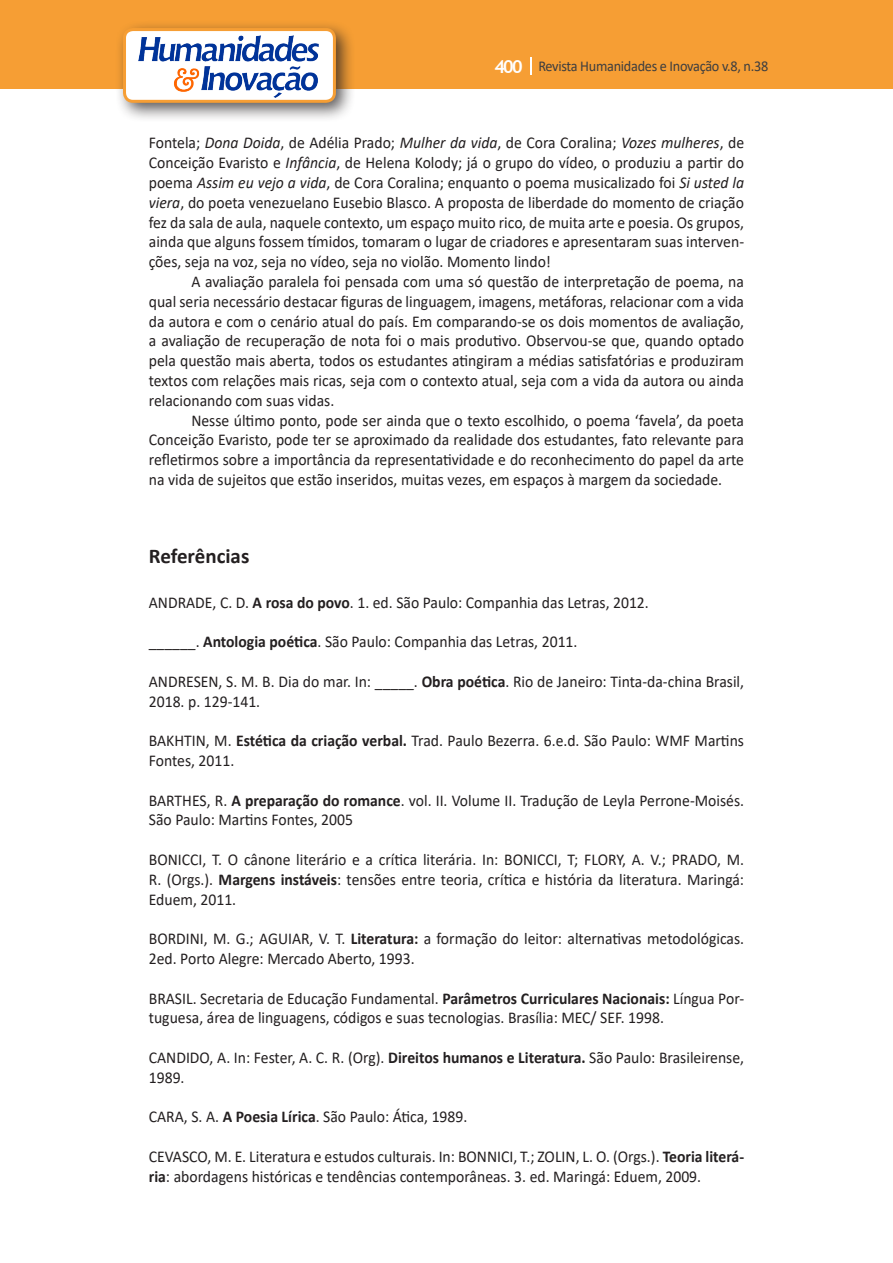
<style>
.page{position:relative;width:893px;height:1263px;background:#fff}
.page>*{position:absolute;margin:0;border:0;box-sizing:border-box;transform-origin:0 0}
.Titulo_2{font:700 21px "Calibri";color:#231f20}
.Texto{font:16.5px/19.8px "Calibri";color:#231f20;scale:.95 1}
.t1{font:15px "Calibri";letter-spacing:-.02em;color:#3e3e3f;scale:.95 1}
.s1{font-family:"Trebuchet MS";font-weight:700;font-size:18px;color:#fff}
.s2{font-style:italic}
.s3{font-weight:700}
</style>
<div class="page">
<div style="left:0;top:0;width:893px;height:88px;background:#f69e34"></div>
<svg style="left:530px;top:57px;width:2px;height:18px"></svg>
<div style="left:115px;top:20px;width:241px;height:103px;background:#231f20;opacity:.75"></div>
<div style="left:125px;top:30px;width:209px;height:71px;background:#fff;border-radius:9px"></div>
<img style="left:138px;top:35px;width:181px;height:62px">
<div style="left:123px;top:28px;width:213px;height:75px;border:3px solid #f69e34;border-radius:9px"></div>
<p class="t1" style="left:495px;top:56px;width:290px"><span class="s1">400</span> Revista Humanidades e Inovação v.8, n.38</p>
<p class="Texto" style="left:149px;top:133px;width:628px;text-align:justify">Fontela; <span class="s2">Dona Doida</span>, de Adélia Prado; <span class="s2">Mulher da vida</span>, de Cora Coralina; <span class="s2">Vozes mulheres</span>, de Conceição Evaristo e <span class="s2">Infância</span>, de Helena Kolody; já o grupo do vídeo, o produziu a partir do poema <span class="s2">Assim eu vejo a vida</span>, de Cora Coralina; enquanto o poema musicalizado foi <span class="s2">Si usted la viera</span>, do poeta venezuelano Eusebio Blasco. A proposta de liberdade do momento de criação fez da sala de aula, naquele contexto, um espaço muito rico, de muita arte e poesia. Os grupos, ainda que alguns fossem tímidos, tomaram o lugar de criadores e apresentaram suas interven&shy;ções, seja na voz, seja no vídeo, seja no violão. Momento lindo!</p>
<p class="Texto" style="left:149px;top:271px;width:628px;text-align:justify;text-indent:43px">A avaliação paralela foi pensada com uma só questão de interpretação de poema, na qual seria necessário destacar figuras de linguagem, imagens, metáforas, relacionar com a vida da autora e com o cenário atual do país. Em comparando-se os dois momentos de avaliação, a avaliação de recuperação de nota foi o mais produtivo. Observou-se que, quando optado pela questão mais aberta, todos os estudantes atingiram a médias satisfatórias e produziram textos com relações mais ricas, seja com o contexto atual, seja com a vida da autora ou ainda relacionando com suas vidas.</p>
<p class="Texto" style="left:149px;top:410px;width:628px;text-align:justify;text-indent:43px">Nesse último ponto, pode ser ainda que o texto escolhido, o poema ‘favela’, da poeta Conceição Evaristo, pode ter se aproximado da realidade dos estudantes, fato relevante para refletirmos sobre a importância da representatividade e do reconhecimento do papel da arte na vida de sujeitos que estão inseridos, muitas vezes, em espaços à margem da sociedade.</p>
<p class="Titulo_2" style="left:149px;top:541px;width:102px">Referências</p>
<p class="Texto" style="left:149px;top:592px;width:528px">ANDRADE, C. D. <span class="s3">A rosa do povo</span>. 1. ed. São Paulo: Companhia das Letras, 2012.</p>
<p class="Texto" style="left:149px;top:631px;width:453px">______. <span class="s3">Antologia poética</span>. São Paulo: Companhia das Letras, 2011.</p>
<p class="Texto" style="left:149px;top:671px;width:628px">ANDRESEN, S. M. B. Dia do mar. In: _____. <span class="s3">Obra poética</span>. Rio de Janeiro: Tinta-da-china Brasil,<br>2018. p. 129-141.</p>
<p class="Texto" style="left:149px;top:730px;width:628px">BAKHTIN, M. <span class="s3">Estética da criação verbal.</span> Trad. Paulo Bezerra. 6.e.d. São Paulo: WMF Martins<br>Fontes, 2011.</p>
<p class="Texto" style="left:149px;top:790px;width:628px">BARTHES, R. <span class="s3">A preparação do romance</span>. vol. II. Volume II. Tradução de Leyla Perrone-Moisés.<br>São Paulo: Martins Fontes, 2005</p>
<p class="Texto" style="left:149px;top:849px;width:628px;text-align:justify">BONICCI, T. O cânone literário e a crítica literária. In: BONICCI, T; FLORY, A. V.; PRADO, M.<br>R. (Orgs.). <span class="s3">Margens instáveis</span>: tensões entre teoria, crítica e história da literatura. Maringá:<br>Eduem, 2011.</p>
<p class="Texto" style="left:149px;top:928px;width:628px">BORDINI, M. G.; AGUIAR, V. T. <span class="s3">Literatura:</span> a formação do leitor: alternativas metodológicas.<br>2ed. Porto Alegre: Mercado Aberto, 1993.</p>
<p class="Texto" style="left:149px;top:988px;width:628px">BRASIL. Secretaria de Educação Fundamental. <span class="s3">Parâmetros Curriculares Nacionais:</span> Língua Por&shy;tuguesa, área de linguagens, códigos e suas tecnologias. Brasília: MEC/ SEF. 1998.</p>
<p class="Texto" style="left:149px;top:1047px;width:628px">CANDIDO, A. In: Fester, A. C. R. (Org). <span class="s3">Direitos humanos e Literatura.</span> São Paulo: Brasileirense,<br>1989.</p>
<p class="Texto" style="left:149px;top:1106px;width:337px">CARA, S. A. <span class="s3">A Poesia Lírica</span>. São Paulo: Ática, 1989.</p>
<p class="Texto" style="left:149px;top:1146px;width:628px">CEVASCO, M. E. Literatura e estudos culturais. In: BONNICI, T.; ZOLIN, L. O. (Orgs.). <span class="s3">Teoria literá&shy;ria</span>: abordagens históricas e tendências contemporâneas. 3. ed. Maringá: Eduem, 2009.</p>
</div>
